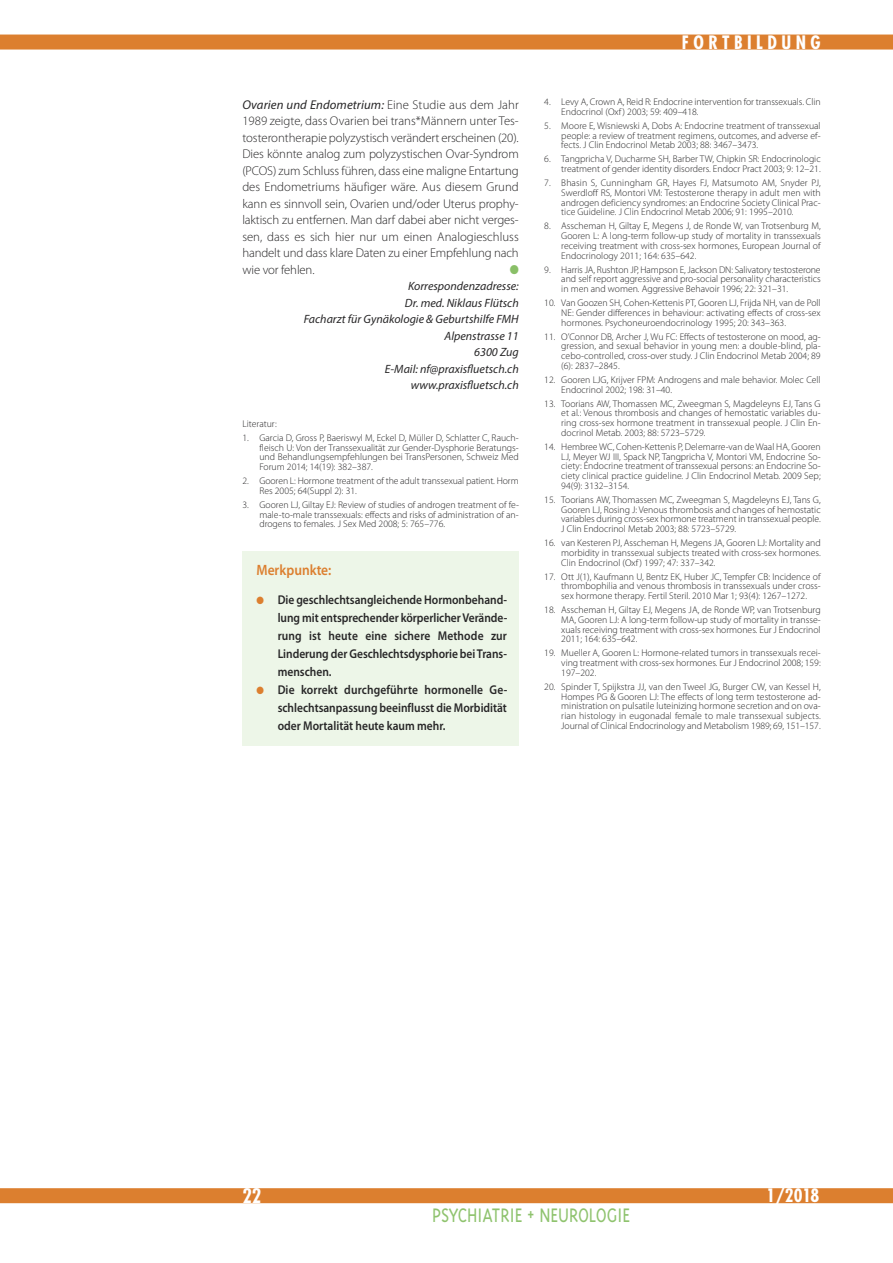
<style>
.page{position:relative;width:893px;height:1263px;background:#fff}
.page>*{position:absolute;margin:0;border:0;box-sizing:border-box;transform-origin:0 0}
.t1{font:300 22.5px "Triplex";color:#8fc36e;scale:.88 1}
.t2{font:700 condensed 19.5px "Futura";color:#fff}
.t3{font:700 condensed 18px "Futura";letter-spacing:.25em;color:#fff}
.t4{font:600 15px "Myriad Pro";color:#dc7f2f;scale:.9 1}
.t5{font:300 12.75px/16.5px "Myriad Pro";letter-spacing:-.01em;color:#272627;text-align:justify}
.t6{font:600 12.75px/18px "Myriad Pro";color:#272627;text-align:justify;scale:.9 1}
.t7{font:12.75px "Zapf Dingbats";color:#89bf67;scale:.9 1}
.t8{font:italic 12px/16.5px "Myriad Pro";color:#272627;text-align:right}
.t9{font:300 9.75px/9.8px "Myriad Pro";color:#272627;text-align:justify}
.s1{font-weight:400;font-style:italic}
.s2{color:#dc7f2f}
</style>
<div class="page">
<div style="left:0;top:1188px;width:893px;height:15px;background:#dc7f2f"></div>
<div style="left:0;top:35px;width:893px;height:15px;background:#dc7f2f"></div>
<div style="left:242px;top:551px;width:277px;height:195px;background:#edf6e8"></div>
<p class="t5" style="left:242px;top:97px;width:278px"><span class="s1">Ovarien und Endometrium:</span> Eine Studie aus dem Jahr 1989 zeigte, dass Ovarien bei trans*Männern unter Tes&shy;tosterontherapie polyzystisch verändert erscheinen (20).<br>Dies könnte analog zum polyzystischen Ovar-Syndrom (PCOS) zum Schluss führen, dass eine maligne Entartung des Endometriums häufiger wäre. Aus diesem Grund kann es sinnvoll sein, Ovarien und/oder Uterus prophy&shy;laktisch zu entfernen. Man darf dabei aber nicht verges&shy;sen, dass es sich hier nur um einen Analogieschluss handelt und dass klare Daten zu einer Empfehlung nach wie vor fehlen.</p>
<h3 class="t7" style="left:510px;top:262px;width:12px">●</h3>
<p class="t8" style="left:304px;top:279px;width:216px">Korrespondenzadresse:<br>Dr. med. Niklaus Flütsch<br>Facharzt für Gynäkologie &amp; Geburtshilfe FMH<br>Alpenstrasse 11<br>6300 Zug<br>E-Mail: nf@praxisfluetsch.ch www.praxisfluetsch.ch</p>
<p class="t9" style="left:242px;top:419px;width:36px">Literatur:</p>
<p class="t9" style="left:259px;top:433px;width:261px;text-indent:-17px">1. Garcia D, Gross P, Baeriswyl M, Eckel D, Müller D, Schlatter C, Rauch&shy;fleisch U: Von der Transsexualität zur Gender-Dysphorie Beratungs&shy;und Behandlungsempfehlungen bei TransPersonen, Schweiz Med Forum 2014; 14(19): 382–387.</p>
<p class="t9" style="left:259px;top:477px;width:261px;text-indent:-17px">2. Gooren L: Hormone treatment of the adult transsexual patient. Horm<br>Res 2005; 64(Suppl 2): 31.</p>
<p class="t9" style="left:259px;top:500px;width:261px;text-indent:-17px">3. Gooren LJ, Giltay EJ: Review of studies of androgen treatment of fe&shy;male-to-male transsexuals: effects and risks of administration of an&shy;drogens to females. J Sex Med 2008; 5: 765–776.</p>
<h3 class="t4" style="left:256px;top:564px;width:85px">Merkpunkte:</h3>
<h3 class="t6" style="left:278px;top:592px;width:257px;text-indent:-21px"><span class="s2">●</span> Die geschlechtsangleichende Hormonbehand&shy;lung mit entsprechender körperlicherVerände&shy;rung ist heute eine sichere Methode zur Linderung der Geschlechtsdysphorie bei Trans&shy;menschen.</h3>
<h3 class="t6" style="left:278px;top:682px;width:257px;text-indent:-21px"><span class="s2">●</span> Die korrekt durchgeführte hormonelle Ge&shy;schlechtsanpassung beeinflusst die Morbidität oder Mortalität heute kaum mehr.</h3>
<h3 class="t3" style="left:682px;top:34px;width:140px">FORTBILDUNG</h3>
<p class="t9" style="left:561px;top:98px;width:261px;text-indent:-17px">4. Levy A, Crown A, Reid R: Endocrine intervention for transsexuals. Clin<br>Endocrinol (Oxf) 2003; 59: 409–418.</p>
<p class="t9" style="left:561px;top:121px;width:261px;text-indent:-17px">5. Moore E, Wisniewski A, Dobs A: Endocrine treatment of transsexual people: a review of treatment regimens, outcomes, and adverse ef&shy;fects. J Clin Endocrinol Metab 2003; 88: 3467–3473.</p>
<p class="t9" style="left:544px;top:155px;width:278px;text-align:right">6. Tangpricha V, Ducharme SH, Barber TW, Chipkin SR: Endocrinologic treatment of gender identity disorders. Endocr Pract 2003; 9: 12–21.</p>
<p class="t9" style="left:561px;top:179px;width:261px;text-indent:-17px">7. Bhasin S, Cunningham GR, Hayes FJ, Matsumoto AM, Snyder PJ, Swerdloff RS, Montori VM: Testosterone therapy in adult men with androgen deficiency syndromes: an Endocrine Society Clinical Prac&shy;tice Guideline. J Clin Endocrinol Metab 2006; 91: 1995–2010.</p>
<p class="t9" style="left:561px;top:222px;width:261px;text-indent:-17px">8. Asscheman H, Giltay E, Megens J, de Ronde W, van Trotsenburg M, Gooren L: A long-term follow-up study of mortality in transsexuals receiving treatment with cross-sex hormones, European Journal of Endocrinology 2011; 164: 635–642.</p>
<p class="t9" style="left:561px;top:265px;width:261px;text-indent:-17px">9. Harris JA, Rushton JP, Hampson E, Jackson DN: Salivatory testosterone and self report aggressive and pro-social personality characteristics in men and women. Aggressive Behavoir 1996; 22: 321–31.</p>
<p class="t9" style="left:561px;top:299px;width:261px;text-indent:-17px">10. Van Goozen SH, Cohen-Kettenis PT, Gooren LJ, Frijda NH, van de Poll NE: Gender differences in behaviour: activating effects of cross-sex hormones. Psychoneuroendocrinology 1995; 20: 343–363.</p>
<p class="t9" style="left:561px;top:332px;width:261px;text-indent:-17px">11. O’Connor DB, Archer J, Wu FC: Effects of testosterone on mood, ag&shy;gression, and sexual behavior in young men: a double-blind, pla&shy;cebo-controlled, cross-over study. J Clin Endocrinol Metab 2004; 89 (6): 2837–2845.</p>
<p class="t9" style="left:561px;top:375px;width:261px;text-indent:-17px">12. Gooren LJG, Krijver FPM: Androgens and male behavior. Molec Cell<br>Endocrinol 2002; 198: 31–40.</p>
<p class="t9" style="left:561px;top:399px;width:261px;text-indent:-17px">13. Toorians AW, Thomassen MC, Zweegman S, Magdeleyns EJ, Tans G et al.: Venous thrombosis and changes of hemostatic variables du&shy;ring cross-sex hormone treatment in transsexual people. J Clin En&shy;docrinol Metab. 2003; 88: 5723–5729.</p>
<p class="t9" style="left:561px;top:443px;width:261px;text-indent:-17px">14. Hembree WC, Cohen-Kettenis P, Delemarre-van de Waal HA, Gooren LJ, Meyer WJ III, Spack NP, Tangpricha V, Montori VM, Endocrine So&shy;ciety: Endocrine treatment of transsexual persons: an Endocrine So&shy;ciety clinical practice guideline. J Clin Endocrinol Metab. 2009 Sep; 94(9): 3132–3154.</p>
<p class="t9" style="left:561px;top:496px;width:261px;text-indent:-17px">15. Toorians AW, Thomassen MC, Zweegman S, Magdeleyns EJ, Tans G, Gooren LJ, Rosing J: Venous thrombosis and changes of hemostatic variables during cross-sex hormone treatment in transsexual people.<br>J Clin Endocrinol Metab 2003; 88: 5723–5729.</p>
<p class="t9" style="left:561px;top:539px;width:261px;text-indent:-17px">16. van Kesteren PJ, Asscheman H, Megens JA, Gooren LJ: Mortality and morbidity in transsexual subjects treated with cross-sex hormones.<br>Clin Endocrinol (Oxf) 1997; 47: 337–342.</p>
<p class="t9" style="left:561px;top:572px;width:261px;text-indent:-17px">17. Ott J(1), Kaufmann U, Bentz EK, Huber JC, Tempfer CB: Incidence of thrombophilia and venous thrombosis in transsexuals under cross&shy;sex hormone therapy. Fertil Steril. 2010 Mar 1; 93(4): 1267–1272.</p>
<p class="t9" style="left:561px;top:606px;width:261px;text-indent:-17px">18. Asscheman H, Giltay EJ, Megens JA, de Ronde WP, van Trotsenburg MA, Gooren LJ: A long-term follow-up study of mortality in transse&shy;xuals receiving treatment with cross-sex hormones. Eur J Endocrinol 2011; 164: 635–642.</p>
<p class="t9" style="left:561px;top:649px;width:261px;text-indent:-17px">19. Mueller A, Gooren L: Hormone-related tumors in transsexuals recei&shy;ving treatment with cross-sex hormones. Eur J Endocrinol 2008; 159:<br>197–202.</p>
<p class="t9" style="left:561px;top:683px;width:261px;text-indent:-17px">20. Spinder T, Spijkstra JJ, van den Tweel JG, Burger CW, van Kessel H, Hompes PG &amp; Gooren LJ: The effects of long term testosterone ad&shy;ministration on pulsatile luteinizing hormone secretion and on ova&shy;rian histology in eugonadal female to male transsexual subjects.<br>Journal of Clinical Endocrinology and Metabolism 1989; 69, 151–157.</p>
<h2 class="t2" style="left:242px;top:1187px;width:21px">22</h2>
<h3 class="t3" style="left:766px;top:1188px;width:55px">1/2018</h3>
<h1 class="t1" style="left:432px;top:1201px;width:226px">PSYCHIATRIE + NEUROLOGIE</h1>
</div>
